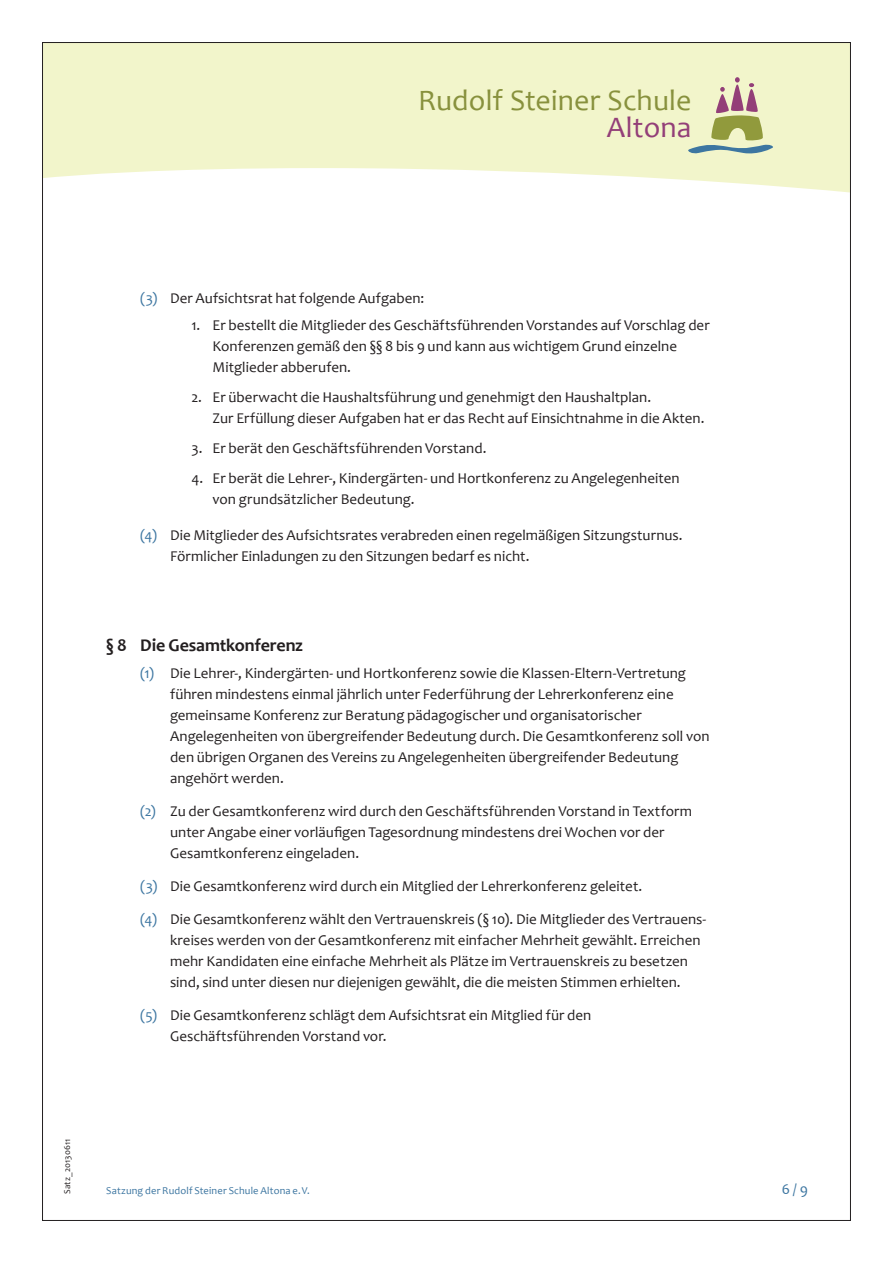
<style>
.page{position:relative;width:893px;height:1263px;background:#fff}
.page>*{position:absolute;margin:0;border:0;box-sizing:border-box;transform-origin:0 0}
.t1{font:29.85px "Candara";letter-spacing:.005em;color:#88913d}
.t2{font:29.85px "Candara";letter-spacing:.005em;color:#933f78}
.HLcopy12_14_lb_k_ein{font:700 18px "Candara";letter-spacing:-.01em;color:#231f20}
.Copy10_14_lb_k_einzu{font:15px/21px "Candara";color:#231f20}
.t3{font:15px "Candara";color:#3d76a1}
.t4{font:10.5px "Candara";letter-spacing:.015em;color:#3d76a1}
.t5{font:9px "Candara";letter-spacing:.015em;color:#231f20}
.s1{color:#3d76a1}
</style>
<div class="page">
<svg style="left:44px;top:44px;width:805px;height:149px;background:#f3f6d1"></svg>
<svg style="left:687px;top:77px;width:86px;height:78px;background:#d0d0ac"></svg>
<h1 class="t1" style="left:418px;top:82px;width:275px">Rudolf Steiner Schule</h1>
<h1 class="t2" style="left:607px;top:109px;width:86px">Altona</h1>
<p class="Copy10_14_lb_k_einzu" style="left:140px;top:288px;width:286px"><span class="s1">(3)</span> Der Aufsichtsrat hat folgende Aufgaben:</p>
<p class="Copy10_14_lb_k_einzu" style="left:213px;top:315px;width:499px;text-indent:-21px">1. Er bestellt die Mitglieder des Geschäftsführenden Vorstandes auf Vorschlag der<br>Konferenzen gemäß den §§ 8 bis 9 und kann aus wichtigem Grund einzelne<br>Mitglieder abberufen.</p>
<p class="Copy10_14_lb_k_einzu" style="left:213px;top:387px;width:493px;text-indent:-21px">2. Er überwacht die Haushaltsführung und genehmigt den Haushaltplan.<br>Zur Erfüllung dieser Aufgaben hat er das Recht auf Einsichtnahme in die Akten.</p>
<p class="Copy10_14_lb_k_einzu" style="left:191px;top:438px;width:297px">3. Er berät den Geschäftsführenden Vorstand.</p>
<p class="Copy10_14_lb_k_einzu" style="left:213px;top:468px;width:468px;text-indent:-21px">4. Er berät die Lehrer-, Kindergärten- und Hortkonferenz zu Angelegenheiten von grundsätzlicher Bedeutung.</p>
<p class="Copy10_14_lb_k_einzu" style="left:170px;top:525px;width:514px;text-indent:-30px"><span class="s1">(4)</span> Die Mitglieder des Aufsichtsrates verabreden einen regelmäßigen Sitzungsturnus.<br>Förmlicher Einladungen zu den Sitzungen bedarf es nicht.</p>
<p class="HLcopy12_14_lb_k_ein" style="left:106px;top:634px;width:198px">§ 8 Die Gesamtkonferenz</p>
<p class="Copy10_14_lb_k_einzu" style="left:170px;top:663px;width:541px;text-indent:-30px"><span class="s1">(1)</span> Die Lehrer-, Kindergärten- und Hortkonferenz sowie die Klassen-Eltern-Vertretung führen mindestens einmal jährlich unter Federführung der Lehrerkonferenz eine gemeinsame Konferenz zur Beratung pädagogischer und organisatorischer Angelegenheiten von übergreifender Bedeutung durch. Die Gesamtkonferenz soll von den übrigen Organen des Vereins zu Angelegenheiten übergreifender Bedeutung angehört werden.</p>
<p class="Copy10_14_lb_k_einzu" style="left:170px;top:801px;width:524px;text-indent:-30px"><span class="s1">(2)</span> Zu der Gesamtkonferenz wird durch den Geschäftsführenden Vorstand in Textform unter Angabe einer vorläufigen Tagesordnung mindestens drei Wochen vor der<br>Gesamtkonferenz eingeladen.</p>
<p class="Copy10_14_lb_k_einzu" style="left:140px;top:876px;width:503px"><span class="s1">(3)</span> Die Gesamtkonferenz wird durch ein Mitglied der Lehrerkonferenz geleitet.</p>
<p class="Copy10_14_lb_k_einzu" style="left:170px;top:909px;width:538px;text-indent:-30px"><span class="s1">(4)</span> Die Gesamtkonferenz wählt den Vertrauenskreis (§ 10). Die Mitglieder des Vertrauens&shy;kreises werden von der Gesamtkonferenz mit einfacher Mehrheit gewählt. Erreichen mehr Kandidaten eine einfache Mehrheit als Plätze im Vertrauenskreis zu besetzen sind, sind unter diesen nur diejenigen gewählt, die die meisten Stimmen erhielten.</p>
<p class="Copy10_14_lb_k_einzu" style="left:170px;top:1005px;width:423px;text-indent:-30px"><span class="s1">(5)</span> Die Gesamtkonferenz schlägt dem Aufsichtsrat ein Mitglied für den<br>Geschäftsführenden Vorstand vor.</p>
<p class="t5" style="left:62px;top:1194px;width:57px;rotate:-90deg">Satz_20130611</p>
<p class="t4" style="left:106px;top:1184px;width:205px">Satzung der Rudolf Steiner Schule Altona e.V.</p>
<p class="t3" style="left:782px;top:1180px;width:27px">6 / 9</p>
</div>
